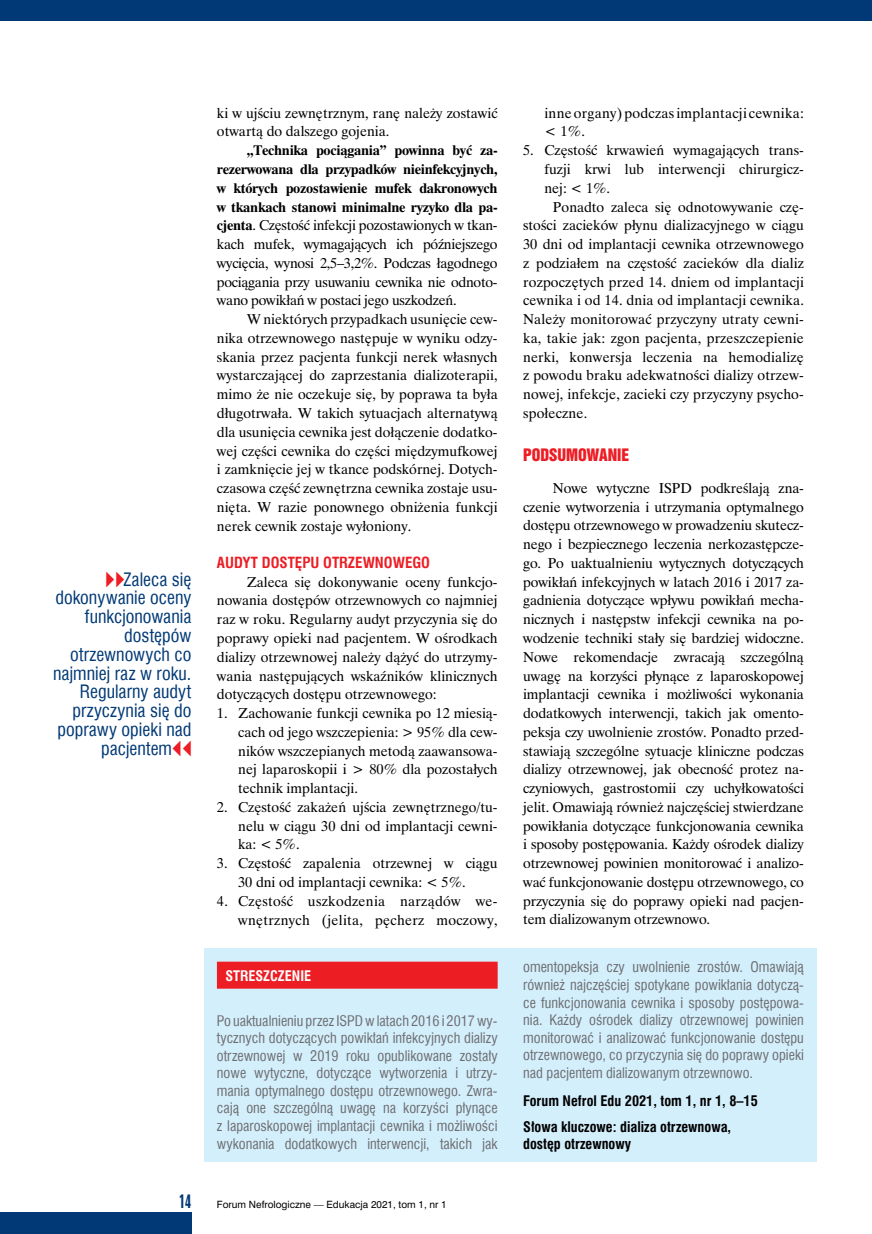
<style>
.page{position:relative;width:872px;height:1234px;background:#fff}
.page>*{position:absolute;margin:0;border:0;box-sizing:border-box;transform-origin:0 0}
.t1{font:18px/18.8px "Swis 721 Cn EU";color:#003976;text-align:right}
.t2{font:18px "Swis 924 EU";color:#003976}
.t3{font:15.75px "Swis 921 EU";color:#ed1d24}
.t4{font:700 15px "Swis 721 Cn EU";color:#ed1d24}
.t5{font:14.25px/18.8px "Time Ibis EE";color:#000;text-align:justify}
.t6{font:14.25px/17.5px "Swis 721 Cn EU";color:#6d6e71;text-align:justify}
.t7{font:14.25px/18.8px "Time Ibis EE";letter-spacing:.02em;color:#000;text-align:right}
.t8{font:700 14.25px/26.1px "Swis 721 Cn EU";color:#000}
.t9{font:700 14.25px "Swis 721 Cn EU";color:#fff}
.t10{font:9.3px "Swis 721 PL";color:#000}
.s1{font-family:"Newspaper Pi";color:#ed1d24}
.s2{font-weight:700}
</style>
<div class="page">
<div style="left:0;top:0;width:872px;height:21px;background:#003976"></div>
<div style="left:0;top:1212px;width:191px;height:21px;background:#003976"></div>
<div style="left:204px;top:948px;width:612px;height:213px;background:#d4effc"></div>
<div style="left:217px;top:961px;width:280px;height:27px;background:#ed1d24"></div>
<p class="t1" style="left:53px;top:569px;width:140px"><span class="s1">VV</span>Zaleca się dokonywanie oceny funkcjonowania dostępów otrzewnowych co najmniej raz w roku.<br>Regularny audyt przyczynia się do poprawy opieki nad pacjentem<span class="s1">CC</span></p>
<p class="t5" style="left:217px;top:103px;width:282px">ki w ujściu zewnętrznym, ranę należy zostawić otwartą do dalszego gojenia.</p>
<p class="t5" style="left:217px;top:141px;width:282px;text-indent:30px"><span class="s2">„Technika pociągania” powinna być za&shy;rezerwowana dla przypadków nieinfekcyjnych, w których pozostawienie mufek dakronowych w tkankach stanowi minimalne ryzyko dla pa&shy;cjenta</span>. Częstość infekcji pozostawionych w tkan&shy;kach mufek, wymagających ich późniejszego wycięcia, wynosi 2,5–3,2%. Podczas łagodnego pociągania przy usuwaniu cewnika nie odnoto&shy;wano powikłań w postaci jego uszkodzeń.</p>
<p class="t5" style="left:217px;top:309px;width:282px;text-indent:30px">W niektórych przypadkach usunięcie cew&shy;nika otrzewnowego następuje w wyniku odzy&shy;skania przez pacjenta funkcji nerek własnych wystarczającej do zaprzestania dializoterapii, mimo że nie oczekuje się, by poprawa ta była długotrwała. W takich sytuacjach alternatywą dla usunięcia cewnika jest dołączenie dodatko&shy;wej części cewnika do części międzymufkowej i zamknięcie jej w tkance podskórnej. Dotych&shy;czasowa część zewnętrzna cewnika zostaje usu&shy;nięta. W razie ponownego obniżenia funkcji nerek cewnik zostaje wyłoniony.</p>
<p class="t4" style="left:217px;top:553px;width:215px">Au dyt dostępu otrzewnowego</p>
<p class="t5" style="left:217px;top:572px;width:282px;text-indent:30px">Zaleca się dokonywanie oceny funkcjo&shy;nowania dostępów otrzewnowych co najmniej raz w roku. Regularny audyt przyczynia się do poprawy opieki nad pacjentem. W ośrodkach dializy otrzewnowej należy dążyć do utrzymy&shy;wania następujących wskaźników klinicznych dotyczących dostępu otrzewnowego:</p>
<p class="t5" style="left:238px;top:703px;width:261px;text-indent:-21px">1. Zachowanie funkcji cewnika po 12 miesią&shy;cach od jego wszczepienia: &gt; 95% dla cew&shy;ników wszczepianych metodą zaawansowa&shy;nej laparoskopii i &gt; 80% dla pozostałych technik implantacji.</p>
<p class="t5" style="left:238px;top:797px;width:261px;text-indent:-21px">2. Częstość zakażeń ujścia zewnętrznego/tu&shy;nelu w ciągu 30 dni od implantacji cewni&shy;ka: &lt; 5%.</p>
<p class="t5" style="left:238px;top:853px;width:261px;text-indent:-21px">3. Częstość zapalenia otrzewnej w ciągu<br>30 dni od implantacji cewnika: &lt; 5%.</p>
<p class="t7" style="left:217px;top:891px;width:282px">4. Częstość uszkodzenia narządów we&shy;wnętrznych (jelita, pęcherz moczowy,</p>
<p class="t9" style="left:225px;top:967px;width:86px">Streszczenie</p>
<p class="t6" style="left:217px;top:1011px;width:282px">Po uaktualnieniu przez ISPD w latach 2016 i 2017 wy&shy;tycznych dotyczących powikłań infekcyjnych dializy otrzewnowej w 2019 roku opublikowane zostały nowe wytyczne, dotyczące wytworzenia i utrzy&shy;mania optymalnego dostępu otrzewnowego. Zwra&shy;cają one szczególną uwagę na korzyści płynące z laparoskopowej implantacji cewnika i możliwości wykonania dodatkowych interwencji, takich jak</p>
<p class="t2" style="left:179px;top:1189px;width:14px">14</p>
<p class="t10" style="left:217px;top:1198px;width:231px">Forum Nefrologiczne — Edukacja 2021, tom 1, nr 1</p>
<p class="t7" style="left:544px;top:103px;width:261px;text-align:left">inne organy) podczas implantacji cewnika: &lt; 1%.</p>
<p class="t5" style="left:523px;top:141px;width:282px">5. Częstość krwawień wymagających trans-</p>
<p class="t5" style="left:544px;top:159px;width:261px">fuzji krwi lub interwencji chirurgicz-</p>
<p class="t5" style="left:544px;top:178px;width:67px">nej: &lt; 1%.</p>
<p class="t5" style="left:553px;top:197px;width:252px">Ponadto zaleca się odnotowywanie czę-</p>
<p class="t5" style="left:523px;top:216px;width:282px">stości zacieków płynu dializacyjnego w ciągu</p>
<p class="t5" style="left:523px;top:234px;width:282px">30 dni od implantacji cewnika otrzewnowego</p>
<p class="t5" style="left:523px;top:253px;width:282px">z podziałem na częstość zacieków dla dializ</p>
<p class="t5" style="left:523px;top:272px;width:282px">rozpoczętych przed 14. dniem od implantacji</p>
<p class="t5" style="left:523px;top:291px;width:282px">cewnika i od 14. dnia od implantacji cewnika.</p>
<p class="t5" style="left:523px;top:309px;width:282px">Należy monitorować przyczyny utraty cewni-</p>
<p class="t5" style="left:523px;top:328px;width:282px">ka, takie jak: zgon pacjenta, przeszczepienie</p>
<p class="t5" style="left:523px;top:347px;width:282px">nerki, konwersja leczenia na hemodializę</p>
<p class="t5" style="left:523px;top:366px;width:282px">z powodu braku adekwatności dializy otrzew-</p>
<p class="t5" style="left:523px;top:384px;width:282px">nowej, infekcje, zacieki czy przyczyny psycho-</p>
<p class="t5" style="left:523px;top:403px;width:66px">społeczne.</p>
<p class="t3" style="left:523px;top:445px;width:55px">PODSUMOWA</p>
<p class="t3" style="left:607px;top:445px;width:23px">NIE</p>
<p class="t5" style="left:523px;top:478px;width:282px;text-indent:30px">Nowe wytyczne ISPD podkreślają zna&shy;czenie wytworzenia i utrzymania optymalnego dostępu otrzewnowego w prowadzeniu skutecz&shy;nego i bezpiecznego leczenia nerkozastępcze&shy;go. Po uaktualnieniu wytycznych dotyczących powikłań infekcyjnych w latach 2016 i 2017 za&shy;gadnienia dotyczące wpływu powikłań mecha&shy;nicznych i następstw infekcji cewnika na po&shy;wodzenie techniki stały się bardziej widoczne.<br>Nowe rekomendacje zwracają szczególną uwagę na korzyści płynące z laparoskopowej implantacji cewnika i możliwości wykonania dodatkowych interwencji, takich jak omento&shy;peksja czy uwolnienie zrostów. Ponadto przed&shy;stawiają szczególne sytuacje kliniczne podczas dializy otrzewnowej, jak obecność protez na&shy;czyniowych, gastrostomii czy uchyłkowatości jelit. Omawiają również najczęściej stwierdzane powikłania dotyczące funkcjonowania cewnika i sposoby postępowania. Każdy ośrodek dializy otrzewnowej powinien monitorować i analizo&shy;wać funkcjonowanie dostępu otrzewnowego, co przyczynia się do poprawy opieki nad pacjen&shy;tem dializowanym otrzewnowo.</p>
<p class="t6" style="left:523px;top:958px;width:282px">omentopeksja czy uwolnienie zrostów. Omawiają również najczęściej spotykane powikłania dotyczą&shy;ce funkcjonowania cewnika i sposoby postępowa&shy;nia. Każdy ośrodek dializy otrzewnowej powinien monitorować i analizować funkcjonowanie dostępu otrzewnowego, co przyczynia się do poprawy opieki nad pacjentem dializowanym otrzewnowo.</p>
<p class="t8" style="left:523px;top:1087px;width:236px">Forum Nefrol Edu 2021, tom 1, nr 1, 8–15<br>Słowa kluczowe: dializa otrzewnowa,</p>
<p class="t8" style="left:523px;top:1131px;width:109px">dostęp otrzewnowy</p>
</div>
